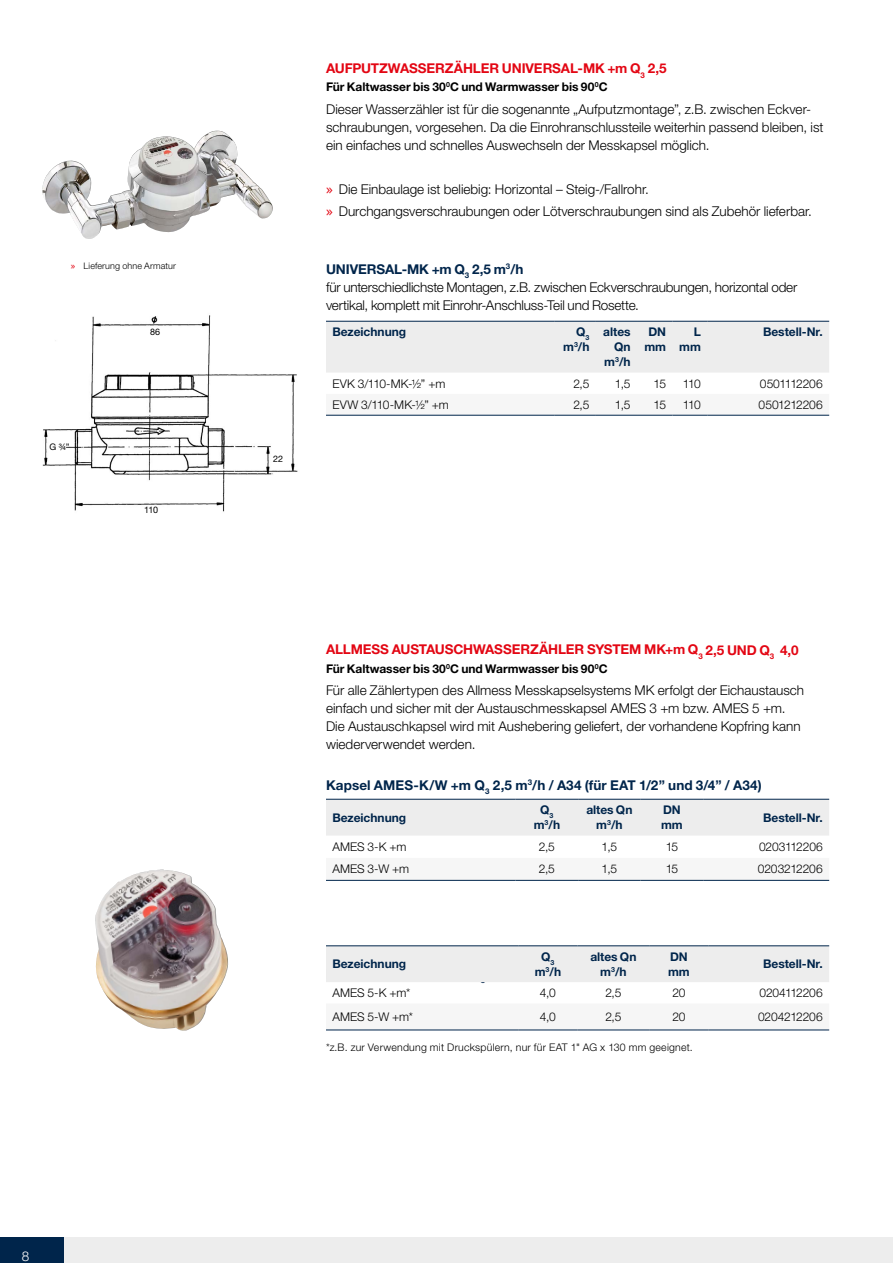
<style>
.page{position:relative;width:893px;height:1263px;background:#fff}
.page>*{position:absolute;margin:0;border:0;box-sizing:border-box;transform-origin:0 0}
.t1{font:300 13.5px/18px "Helvetica Neue LT Std";color:#000}
.t2{font:700 13.5px "Helvetica Neue LT Std";letter-spacing:-.01em;color:#e30613}
.t3{font:700 13.5px "Helvetica Neue LT Std";letter-spacing:.005em;color:#00254b}
.t4{font:300 13.5px "Helvetica Neue LT Std";color:#fff}
.t5{font:300 12px "Helvetica Neue LT Std";letter-spacing:-.015em;color:#000}
.t6{font:700 12px/15px "Helvetica Neue LT Std";letter-spacing:-.005em;color:#00254b;text-align:center}
.t7{font:700 12px "Helvetica Neue LT Std";color:#000}
.t8{font:300 10.5px "Helvetica Neue LT Std";letter-spacing:.025em;color:#000}
.t9{font:300 9px "Helvetica Neue LT Std";letter-spacing:.015em;color:#000}
.t10{font:9px "Helvetica Neue LT Std";letter-spacing:-.015em;color:#000}
.s1{font-family:"Lucida Grande";font-weight:400;color:#e30613}
.s2{font-weight:700;color:#00254b}
</style>
<div class="page">
<div style="left:0;top:1237px;width:893px;height:26px;background:#ededed"></div>
<div style="left:0;top:1237px;width:64px;height:26px;background:#00254b"></div>
<div style="left:326px;top:946px;width:503px;height:36px;background:#ededed"></div>
<svg style="left:326px;top:1029px;width:503px;height:1px"></svg>
<hr style="left:326px;top:945px;width:192px;height:1px;background:#00254b">
<hr style="left:518px;top:945px;width:60px;height:1px;background:#00254b">
<hr style="left:578px;top:945px;width:71px;height:1px;background:#00254b">
<hr style="left:649px;top:945px;width:60px;height:1px;background:#00254b">
<hr style="left:709px;top:945px;width:120px;height:1px;background:#00254b">
<hr style="left:326px;top:1030px;width:192px;height:1px;background:#00254b">
<hr style="left:518px;top:1030px;width:60px;height:1px;background:#00254b">
<hr style="left:578px;top:1030px;width:71px;height:1px;background:#00254b">
<hr style="left:649px;top:1030px;width:60px;height:1px;background:#00254b">
<hr style="left:709px;top:1030px;width:120px;height:1px;background:#00254b">
<div style="left:326px;top:800px;width:503px;height:35px;background:#ededed"></div>
<svg style="left:326px;top:879px;width:503px;height:1px"></svg>
<hr style="left:326px;top:799px;width:190px;height:1px;background:#00254b">
<hr style="left:516px;top:799px;width:62px;height:1px;background:#00254b">
<hr style="left:578px;top:799px;width:63px;height:1px;background:#00254b">
<hr style="left:641px;top:799px;width:62px;height:1px;background:#00254b">
<hr style="left:703px;top:799px;width:126px;height:1px;background:#00254b">
<hr style="left:326px;top:880px;width:190px;height:1px;background:#00254b">
<hr style="left:578px;top:880px;width:63px;height:1px;background:#00254b">
<hr style="left:641px;top:880px;width:62px;height:1px;background:#00254b">
<hr style="left:703px;top:880px;width:126px;height:1px;background:#00254b">
<hr style="left:516px;top:880px;width:62px;height:1px;background:#00254b">
<div style="left:326px;top:322px;width:503px;height:51px;background:#ededed"></div>
<svg style="left:326px;top:414px;width:503px;height:1px"></svg>
<hr style="left:326px;top:321px;width:229px;height:1px;background:#00254b">
<hr style="left:555px;top:321px;width:41px;height:1px;background:#00254b">
<hr style="left:596px;top:321px;width:41px;height:1px;background:#00254b">
<hr style="left:637px;top:321px;width:35px;height:1px;background:#00254b">
<hr style="left:672px;top:321px;width:35px;height:1px;background:#00254b">
<hr style="left:707px;top:321px;width:122px;height:1px;background:#00254b">
<hr style="left:326px;top:415px;width:229px;height:1px;background:#00254b">
<hr style="left:555px;top:415px;width:41px;height:1px;background:#00254b">
<hr style="left:596px;top:415px;width:41px;height:1px;background:#00254b">
<hr style="left:637px;top:415px;width:35px;height:1px;background:#00254b">
<hr style="left:672px;top:415px;width:35px;height:1px;background:#00254b">
<hr style="left:707px;top:415px;width:122px;height:1px;background:#00254b">
<img style="left:42px;top:131px;width:231px;height:108px">
<img style="left:42px;top:315px;width:256px;height:197px">
<img style="left:95px;top:869px;width:133px;height:162px">
<p class="t9" style="left:71px;top:260px;width:106px"><span class="s1">»</span> Lieferung ohne Armatur</p>
<p class="t10" style="left:50px;top:442px;width:22px">G 3/4”</p>
<p class="t10" style="left:150px;top:326px;width:12px">86</p>
<p class="t10" style="left:144px;top:504px;width:15px">110</p>
<p class="t4" style="left:22px;top:1248px;width:9px">8</p>
<p class="t10" style="left:273px;top:453px;width:12px">22</p>
<p class="t2" style="left:326px;top:60px;width:342px">AUFPUTZWASSERZÄHLER UNIVERSAL-MK +m Q<sub>3</sub> 2,5</p>
<p class="t7" style="left:326px;top:80px;width:283px">Für Kaltwasser bis 30<sup>0</sup>C und Warmwasser bis 90<sup>0</sup>C</p>
<p class="t1" style="left:326px;top:100px;width:499px">Dieser Wasserzähler ist für die sogenannte „Aufputzmontage”, z.B. zwischen Eckver&shy;schraubungen, vorgesehen. Da die Einrohranschlussteile weiterhin passend bleiben, ist ein einfaches und schnelles Auswechseln der Messkapsel möglich.</p>
<p class="t1" style="left:326px;top:178px;width:487px;line-height:22.2px"><span class="s1">»</span> Die Einbaulage ist beliebig: Horizontal – Steig-/Fallrohr.<br><span class="s1">»</span> Durchgangsverschraubungen oder Lötverschraubungen sind als Zubehör lieferbar.</p>
<p class="t1" style="left:326px;top:260px;width:473px"><span class="s2">UNIVERSAL-MK +m Q</span><sub>3</sub> <span class="s2">2,5 m</span><sup>3</sup><span class="s2">/h<br></span>für unterschiedlichste Montagen, z.B. zwischen Eckverschraubungen, horizontal oder vertikal, komplett mit Einrohr-Anschluss-Teil und Rosette.</p>
<p class="t6" style="left:332px;top:324px;width:75px">Bezeichnung</p>
<p class="t6" style="left:563px;top:324px;width:28px;text-align:right">Q<sub>3 </sub>m<sup>3</sup>/h</p>
<p class="t6" style="left:603px;top:324px;width:29px;text-align:right">altes<br>Qn m<sup>3</sup>/h</p>
<p class="t6" style="left:644px;top:324px;width:23px">DN mm</p>
<p class="t6" style="left:679px;top:324px;width:23px;text-align:right">L mm</p>
<p class="t6" style="left:763px;top:324px;width:61px">Bestell-Nr.</p>
<p class="t5" style="left:332px;top:376px;width:114px">EVK 3/110-MK-1/2” +m</p>
<p class="t5" style="left:573px;top:376px;width:18px">2,5</p>
<p class="t5" style="left:615px;top:376px;width:17px">1,5</p>
<p class="t5" style="left:653px;top:376px;width:14px">15</p>
<p class="t5" style="left:683px;top:376px;width:20px">110</p>
<p class="t5" style="left:760px;top:376px;width:64px">0501112206</p>
<p class="t5" style="left:332px;top:397px;width:118px">EVW 3/110-MK-1/2” +m</p>
<p class="t5" style="left:573px;top:397px;width:18px">2,5</p>
<p class="t5" style="left:615px;top:397px;width:17px">1,5</p>
<p class="t5" style="left:653px;top:397px;width:14px">15</p>
<p class="t5" style="left:683px;top:397px;width:20px">110</p>
<p class="t5" style="left:759px;top:397px;width:66px">0501212206</p>
<p class="t2" style="left:326px;top:641px;width:474px">ALLMESS AUSTAUSCHWASSERZÄHLER SYSTEM MK+m Q<sub>3</sub> 2,5 UND Q<sub>3</sub> 4,0</p>
<p class="t7" style="left:326px;top:661px;width:283px">Für Kaltwasser bis 30<sup>0</sup>C und Warmwasser bis 90<sup>0</sup>C</p>
<p class="t1" style="left:326px;top:681px;width:480px">Für alle Zählertypen des Allmess Messkapselsystems MK erfolgt der Eichaustausch einfach und sicher mit der Austauschmesskapsel AMES 3 +m bzw. AMES 5 +m.<br>Die Austauschkapsel wird mit Aushebering geliefert, der vorhandene Kopfring kann wiederverwendet werden.</p>
<p class="t3" style="left:326px;top:776px;width:437px">Kapsel AMES-K/W +m Q<sub>3</sub> 2,5 m<sup>3</sup>/h / A34 (für EAT 1/2” und 3/4” / A34)</p>
<p class="t6" style="left:332px;top:810px;width:75px">Bezeichnung</p>
<p class="t6" style="left:534px;top:802px;width:28px">Q<sub>3 </sub>m<sup>3</sup>/h</p>
<p class="t6" style="left:586px;top:802px;width:48px">altes Qn m<sup>3</sup>/h</p>
<p class="t6" style="left:661px;top:802px;width:23px;text-align:left">DN mm</p>
<p class="t6" style="left:763px;top:810px;width:61px">Bestell-Nr.</p>
<p class="t5" style="left:332px;top:839px;width:75px">AMES 3-K +m</p>
<p class="t5" style="left:539px;top:839px;width:18px">2,5</p>
<p class="t5" style="left:602px;top:839px;width:17px">1,5</p>
<p class="t5" style="left:666px;top:839px;width:14px">15</p>
<p class="t5" style="left:759px;top:839px;width:65px">0203112206</p>
<p class="t5" style="left:332px;top:862px;width:78px">AMES 3-W +m</p>
<p class="t5" style="left:539px;top:862px;width:18px">2,5</p>
<p class="t5" style="left:602px;top:862px;width:17px">1,5</p>
<p class="t5" style="left:666px;top:862px;width:14px">15</p>
<p class="t5" style="left:758px;top:862px;width:67px">0203212206</p>
<p class="t6" style="left:332px;top:956px;width:75px">Bezeichnung</p>
<p class="t6" style="left:535px;top:949px;width:28px">Q<sub>3 </sub>m<sup>3</sup>/h</p>
<p class="t6" style="left:590px;top:949px;width:48px">altes Qn m<sup>3</sup>/h</p>
<p class="t6" style="left:668px;top:949px;width:23px;text-align:left">DN mm</p>
<p class="t6" style="left:763px;top:956px;width:61px">Bestell-Nr.</p>
<p class="t5" style="left:332px;top:985px;width:79px">AMES 5-K +m*</p>
<p class="t5" style="left:540px;top:985px;width:18px">4,0</p>
<p class="t5" style="left:605px;top:985px;width:18px">2,5</p>
<p class="t5" style="left:672px;top:985px;width:15px">20</p>
<p class="t5" style="left:759px;top:985px;width:65px">0204112206</p>
<p class="t5" style="left:332px;top:1009px;width:82px">AMES 5-W +m*</p>
<p class="t5" style="left:540px;top:1009px;width:18px">4,0</p>
<p class="t5" style="left:605px;top:1009px;width:18px">2,5</p>
<p class="t5" style="left:672px;top:1009px;width:15px">20</p>
<p class="t5" style="left:758px;top:1009px;width:66px">0204212206</p>
<p class="t8" style="left:326px;top:1040px;width:368px">*z.B. zur Verwendung mit Druckspülern, nur für EAT 1" AG x 130 mm geeignet.</p>
</div>
